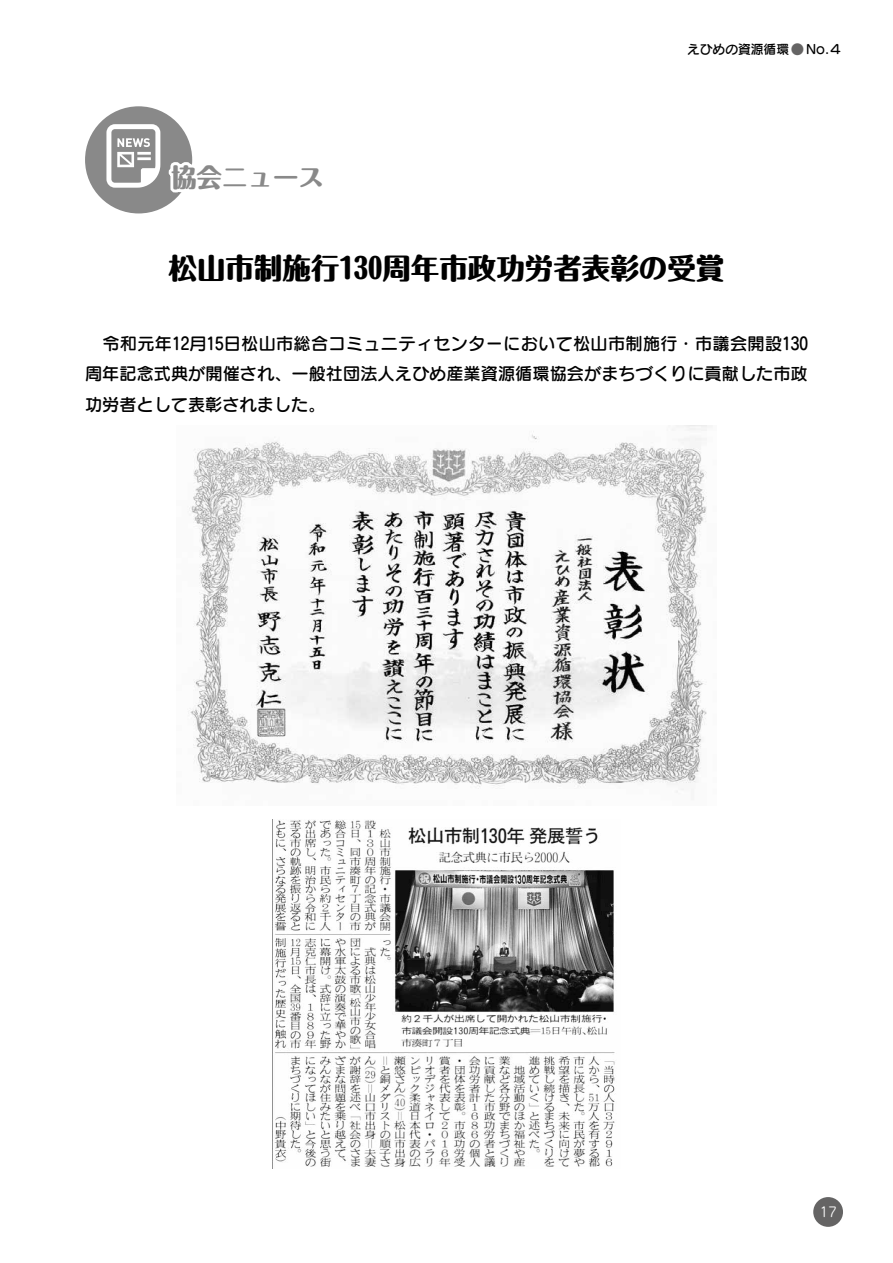
<style>
.page{position:relative;width:893px;height:1263px;background:#fff}
.page>*{position:absolute;margin:0;border:0;box-sizing:border-box;transform-origin:0 0}
.t1{font:800 28.5px "Maru Fo Pro";color:#000}
.t2{font:800 25.5px "Maru Fo Pro";color:#898989}
.t3{font:17.1px/30.3px "Seurat Pro DB";color:#000;text-align:justify}
.t4{font:13.5px "Seurat Pro M";color:#fff}
.t5{font:12.75px "Seurat Pro DB";color:#000}
.s1{color:#656464}
</style>
<div class="page">
<img style="left:272px;top:819px;width:343px;height:350px">
<img style="left:188px;top:426px;width:519px;height:367px">
<div style="left:85px;top:106px;width:107px;height:107px;background:#898989;border-radius:50%"></div>
<svg style="left:106px;top:124px;width:87px;height:90px"></svg>
<div style="left:223px;top:165px;width:24px;height:8px;border:6px solid #fff"></div>
<div style="left:221px;top:181px;width:28px;height:8px;border:6px solid #fff"></div>
<svg style="left:245px;top:165px;width:4px;height:24px"></svg>
<div style="left:271px;top:173px;width:29px;height:9px;border:6px solid #fff"></div>
<svg style="left:293px;top:173px;width:7px;height:9px"></svg>
<div style="left:813px;top:1197px;width:30px;height:30px;background:#656464;border-radius:50%"></div>
<h2 class="t2" style="left:171px;top:157px;width:154px">協会ニュース</h2>
<p class="t5" style="left:687px;top:40px;width:156px">えひめの資源循環 <span class="s1">●</span> No.４</p>
<h1 class="t1" style="left:169px;top:245px;width:557px">松山市制施行130周年市政功労者表彰の受賞</h1>
<p class="t3" style="left:85px;top:328px;width:724px">　令和元年12月15日松山市総合コミュニティセンターにおいて松山市制施行・市議会開設130周年記念式典が開催され、一般社団法人えひめ産業資源循環協会がまちづくりに貢献した市政功労者として表彰されました。</p>
<p class="t4" style="left:819px;top:1203px;width:19px">17</p>
</div>
